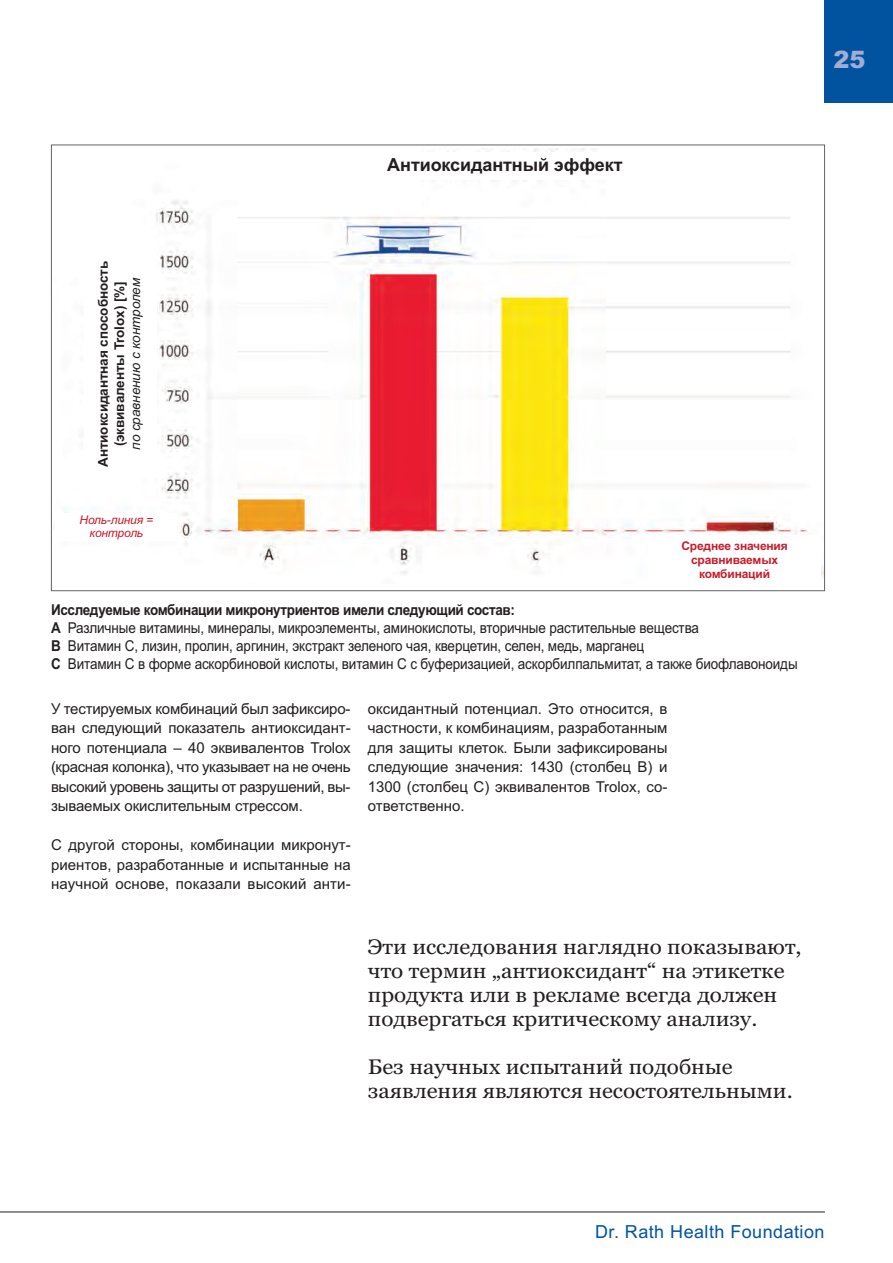
<style>
.page{position:relative;width:893px;height:1263px;background:#fff}
.page>*{position:absolute;margin:0;border:0;box-sizing:border-box;transform-origin:0 0}
.t1{font:900 24px "Arial";color:#a0add5}
.t2{font:21px/24px "Georgia";color:#231f20;scale:1.07 1}
.t3{font:18px "Arial";letter-spacing:.025em;color:#0153a0}
.t4{font:700 18px "Arial";letter-spacing:-.005em;color:#231f20}
.t5{font:15px/19.5px "Arial";letter-spacing:-.01em;color:#231f20;text-align:justify}
.t6{font:15px/18px "Arial";letter-spacing:-.01em;color:#231f20;scale:.9 1}
.t7{font:700 13.5px/16.2px "Arial";letter-spacing:-.005em;color:#231f20;text-align:center}
.t8{font:italic 13.5px "Arial";letter-spacing:-.01em;color:#231f20}
.t9{font:700 12px/14.4px "Arial";letter-spacing:-.015em;color:#c51c2b;text-align:center}
.t10{font:italic 12px/12.9px "Arial";letter-spacing:-.015em;color:#c51c2b;text-align:center}
.s1{font-weight:700}
</style>
<div class="page">
<div style="left:825px;top:0;width:68px;height:102px;background:#0153a0"></div>
<hr style="left:0;top:1211px;width:825px;height:1px;background:#231f20">
<img style="left:53px;top:148px;width:770px;height:430px">
<div style="left:84px;top:250px;width:73px;height:228px;background:#fff"></div>
<div style="left:56px;top:513px;width:121px;height:28px;background:#fff"></div>
<div style="left:648px;top:535px;width:173px;height:51px;background:#fff"></div>
<div style="left:210px;top:152px;width:589px;height:28px;background:#fff"></div>
<h1 class="t1" style="left:833px;top:46px;width:34px">25</h1>
<p class="t7" style="left:95px;top:467px;width:208px;rotate:-90deg">антиоксидантная способность (эквиваленты Trolox) [%]</p>
<p class="t8" style="left:128px;top:450px;width:173px;rotate:-90deg">по сравнению с контролем</p>
<p class="t10" style="left:80px;top:513px;width:75px">Ноль-линия = контроль</p>
<p class="t4" style="left:387px;top:154px;width:237px">антиоксидантный эффект</p>
<p class="t9" style="left:681px;top:538px;width:108px">среднее значения сравниваемых комбинаций</p>
<p class="t6" style="left:51px;top:601px;width:831px"><span class="s1">исследуемые комбинации микронутриентов имели следующий состав:<br>A</span> Различные витамины, минералы, микроэлементы, аминокислоты, вторичные растительные вещества<br><span class="s1">B</span> Витамин С, лизин, пролин, аргинин, экстракт зеленого чая, кверцетин, селен, медь, марганец<br><span class="s1">C</span> Витамин С в форме аскорбиновой кислоты, витамин С с буферизацией, аскорбилпальмитат, а также биофлавоноиды</p>
<p class="t5" style="left:51px;top:699px;width:301px">У тестируемых комбинаций был зафиксиро&shy;ван следующий показатель антиоксидант&shy;ного потенциала – 40 эквивалентов Trolox (красная колонка), что указывает на не очень высокий уровень защиты от разрушений, вы&shy;зываемых окислительным стрессом.</p>
<p class="t5" style="left:51px;top:835px;width:301px">С другой стороны, комбинации микронут&shy;риентов, разработанные и испытанные на научной основе, показали высокий анти-</p>
<p class="t5" style="left:368px;top:699px;width:301px">оксидантный потенциал. Это относится, в частности, к комбинациям, разработанным для защиты клеток. Были зафиксированы следующие значения: 1430 (столбец B) и 1300 (столбец C) эквивалентов Trolox, со&shy;ответственно.</p>
<h2 class="t2" style="left:368px;top:935px;width:407px">Эти исследования наглядно показывают, что термин „антиоксидант“ на этикетке продукта или в рекламе всегда должен подвергаться критическому анализу.</h2>
<h2 class="t2" style="left:368px;top:1055px;width:399px">Без научных испытаний подобные заявления являются несостоятельными.</h2>
<p class="t3" style="left:595px;top:1221px;width:231px">Dr. Rath Health Foundation</p>
</div>
